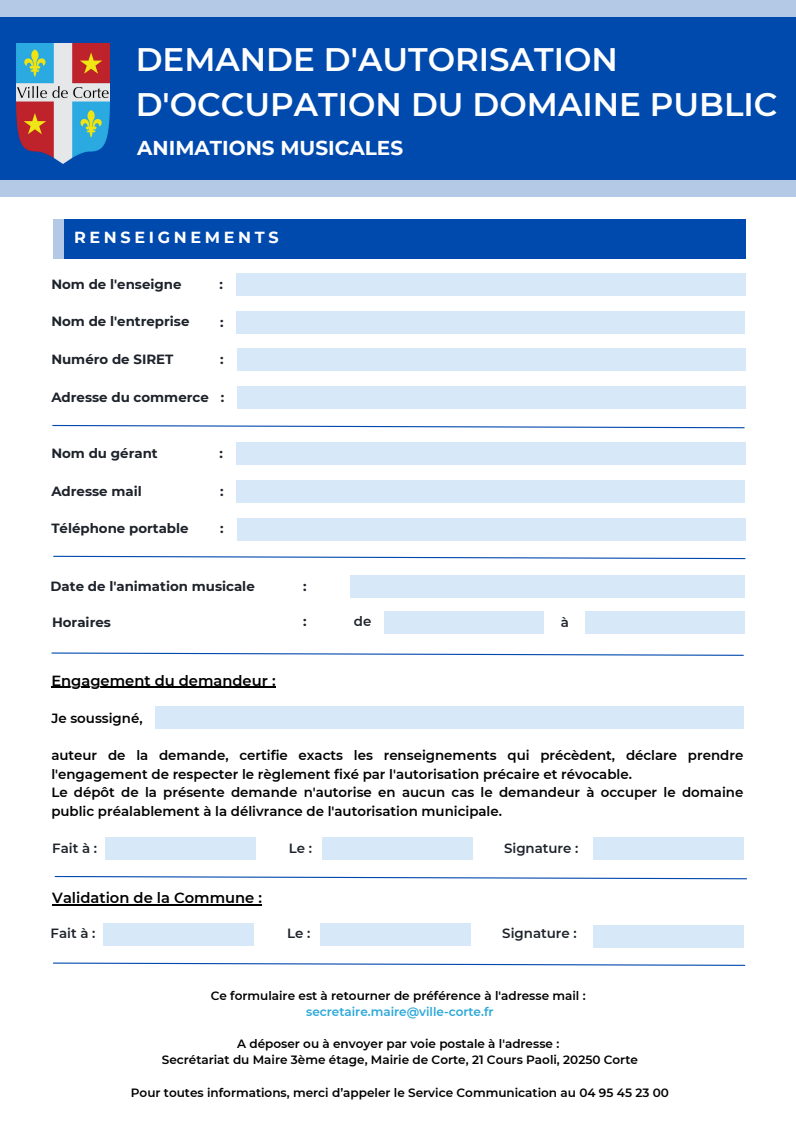
<style>
.page{position:relative;width:796px;height:1125px;background:#fff}
.page>*{position:absolute;margin:0;border:0;box-sizing:border-box;transform-origin:0 0}
.t1{font:600 32.55px/45.1px "Montserrat";color:#fff}
.t2{font:700 20.02px "Montserrat";color:#fff}
.t3{font:700 16.05px "Montserrat";letter-spacing:.23em;color:#fff}
.t4{font:600 14.7px "Montserrat";color:#000}
.t5{font:600 13.35px/18.6px "Montserrat";color:#000}
.t6{font:700 13.35px "Montserrat";color:#1e232b}
.t7{font:600 13.35px "Montserrat";color:#1e232b}
.t8{font:600 12px "Montserrat";color:#000}
.t9{font:600 12px "Montserrat";color:#2ba8d9}
</style>
<div class="page">
<div style="left:0;top:0;width:795px;height:196px;background:#b3c9e6"></div>
<div style="left:0;top:17px;width:795px;height:163px;background:#004aad"></div>
<div style="left:236px;top:273px;width:510px;height:23px;background:#d7e9f8"></div>
<div style="left:236px;top:311px;width:509px;height:23px;background:#d7e9f8"></div>
<div style="left:53px;top:219px;width:27px;height:40px;background:linear-gradient(to bottom,#b3c9e6,#b3c9e6)"></div>
<div style="left:65px;top:219px;width:681px;height:40px;background:#004aad"></div>
<div style="left:237px;top:349px;width:508px;height:22px;background:#d7e9f8"></div>
<div style="left:237px;top:386px;width:509px;height:23px;background:#d7e9f8"></div>
<div style="left:236px;top:443px;width:510px;height:22px;background:#d7e9f8"></div>
<div style="left:236px;top:480px;width:509px;height:23px;background:#d7e9f8"></div>
<div style="left:237px;top:518px;width:508px;height:23px;background:#d7e9f8"></div>
<svg style="left:52px;top:424px;width:693px;height:5px"></svg>
<div style="left:384px;top:611px;width:160px;height:23px;background:#d7e9f8"></div>
<svg style="left:53px;top:555px;width:693px;height:5px"></svg>
<div style="left:584px;top:612px;width:160px;height:22px;background:#d7e9f8"></div>
<img style="left:17px;top:44px;width:93px;height:119px">
<div style="left:350px;top:575px;width:394px;height:23px;background:#d7e9f8"></div>
<hr style="left:51px;top:687px;width:224px;height:1px;background:#000">
<div style="left:156px;top:707px;width:588px;height:22px;background:#d7e9f8"></div>
<svg style="left:54px;top:875px;width:693px;height:5px"></svg>
<div style="left:105px;top:837px;width:151px;height:23px;background:#d7e9f8"></div>
<div style="left:322px;top:837px;width:150px;height:23px;background:#d7e9f8"></div>
<div style="left:592px;top:837px;width:151px;height:23px;background:#d7e9f8"></div>
<svg style="left:51px;top:652px;width:693px;height:4px"></svg>
<hr style="left:52px;top:904px;width:210px;height:1px;background:#000">
<div style="left:104px;top:923px;width:150px;height:23px;background:#d7e9f8"></div>
<div style="left:320px;top:923px;width:151px;height:23px;background:#d7e9f8"></div>
<div style="left:592px;top:925px;width:151px;height:23px;background:#d7e9f8"></div>
<svg style="left:53px;top:962px;width:692px;height:4px"></svg>
<p class="t1" style="left:136px;top:36px;width:643px">DEMANDE D'AUTORISATION<br>D'OCCUPATION DU DOMAINE PUBLIC</p>
<p class="t2" style="left:137px;top:136px;width:267px">ANIMATIONS MUSICALES</p>
<p class="t3" style="left:74px;top:227px;width:206px">RENSEIGNEMENTS</p>
<p class="t6" style="left:51px;top:276px;width:132px">Nom de l'enseigne</p>
<p class="t6" style="left:51px;top:313px;width:140px">Nom de l'entreprise</p>
<p class="t6" style="left:51px;top:351px;width:124px">Numéro de SIRET</p>
<p class="t6" style="left:219px;top:276px;width:5px">:</p>
<p class="t6" style="left:220px;top:314px;width:5px">:</p>
<p class="t6" style="left:220px;top:351px;width:5px">:</p>
<p class="t6" style="left:51px;top:389px;width:159px">Adresse du commerce</p>
<p class="t6" style="left:221px;top:389px;width:5px">:</p>
<p class="t6" style="left:51px;top:445px;width:108px">Nom du gérant</p>
<p class="t6" style="left:51px;top:483px;width:92px">Adresse mail</p>
<p class="t6" style="left:51px;top:521px;width:139px">Téléphone portable</p>
<p class="t6" style="left:219px;top:445px;width:5px">:</p>
<p class="t6" style="left:220px;top:483px;width:5px">:</p>
<p class="t6" style="left:220px;top:521px;width:5px">:</p>
<p class="t6" style="left:51px;top:578px;width:206px">Date de l'animation musicale</p>
<p class="t6" style="left:303px;top:578px;width:5px">:</p>
<p class="t6" style="left:303px;top:614px;width:5px">:</p>
<p class="t6" style="left:52px;top:614px;width:60px">Horaires</p>
<p class="t7" style="left:354px;top:614px;width:19px">de</p>
<p class="t7" style="left:560px;top:614px;width:10px">à</p>
<p class="t4" style="left:51px;top:671px;width:226px">Engagement du demandeur :</p>
<p class="t5" style="left:51px;top:709px;width:93px">Je soussigné,</p>
<p class="t5" style="left:51px;top:746px;width:693px">auteur de la demande, certifie exacts les renseignements qui précèdent, déclare prendre l'engagement de respecter le règlement fixé par l'autorisation précaire et révocable.</p>
<p class="t5" style="left:51px;top:783px;width:693px">Le dépôt de la présente demande n'autorise en aucun cas le demandeur à occuper le domaine public préalablement à la délivrance de l'autorisation municipale.</p>
<p class="t7" style="left:52px;top:840px;width:46px">Fait à :</p>
<p class="t7" style="left:289px;top:840px;width:25px">Le :</p>
<p class="t7" style="left:504px;top:840px;width:76px">Signature :</p>
<p class="t4" style="left:52px;top:889px;width:211px">Validation de la Commune :</p>
<p class="t7" style="left:51px;top:926px;width:46px">Fait à :</p>
<p class="t7" style="left:287px;top:926px;width:25px">Le :</p>
<p class="t7" style="left:502px;top:926px;width:76px">Signature :</p>
<p class="t8" style="left:211px;top:989px;width:376px">Ce formulaire est à retourner de préférence à l'adresse mail :</p>
<p class="t9" style="left:306px;top:1005px;width:189px">secretaire.maire@ville-corte.fr</p>
<p class="t8" style="left:237px;top:1037px;width:323px">A déposer ou à envoyer par voie postale à l'adresse :</p>
<p class="t8" style="left:162px;top:1053px;width:477px">Secrétariat du Maire 3ème étage, Mairie de Corte, 21 Cours Paoli, 20250 Corte</p>
<p class="t8" style="left:131px;top:1085px;width:539px">Pour toutes informations, merci d’appeler le Service Communication au 04 95 45 23 00</p>
</div>
